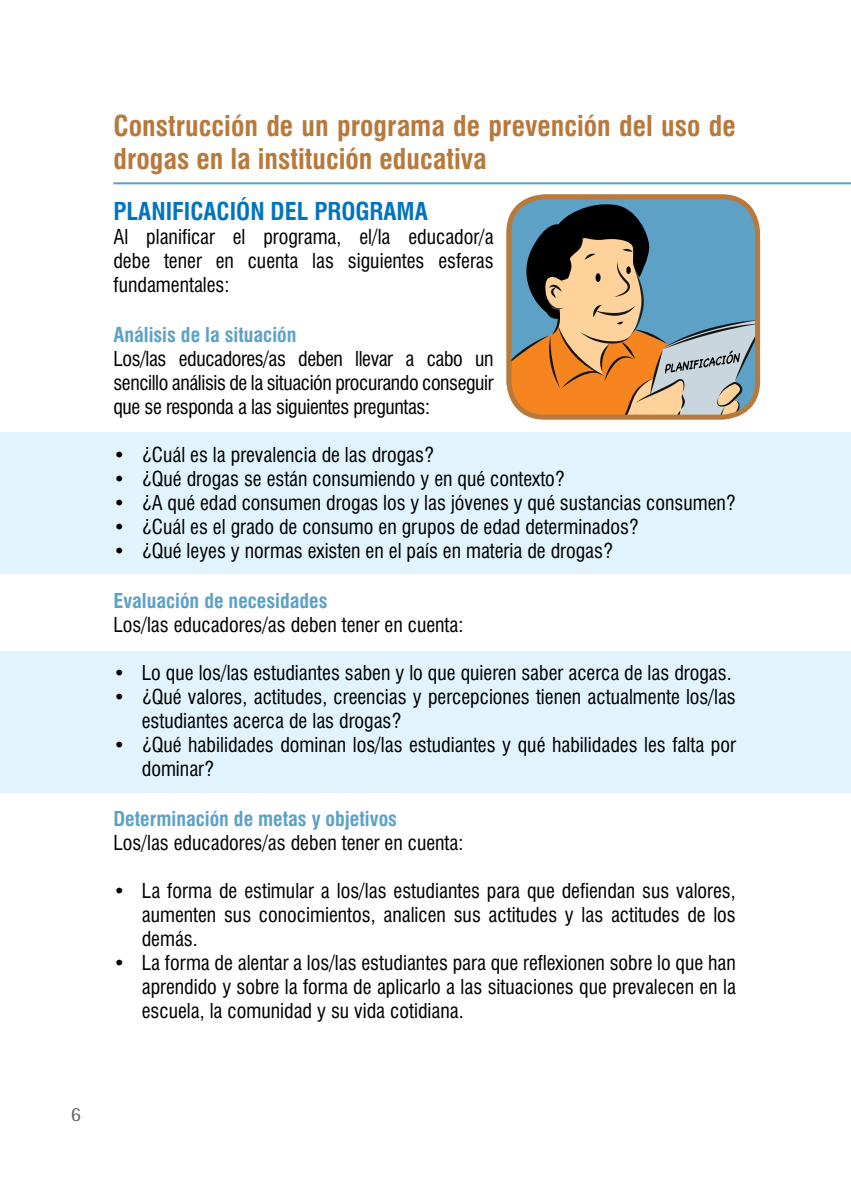
<style>
.page{position:relative;width:851px;height:1191px;background:#fff}
.page>*{position:absolute;margin:0;border:0;box-sizing:border-box;transform-origin:0 0}
.t1{font:700 condensed 28px/33.6px "Swiss 721 BT";color:#b7793c}
.t2{font:700 condensed 24px "Swiss 721 BT";color:#0074be}
.t3{font:condensed 20px/24px "Swiss 721 BT";color:#000;text-align:justify}
.t4{font:700 condensed 20px "Swiss 721 BT";color:#5ea1c7}
.t5{font:20px "Rotis Semi Sans";color:#636466}
</style>
<div class="page">
<div style="left:0;top:432px;width:850px;height:142px;background:#e1f4fd"></div>
<div style="left:0;top:651px;width:850px;height:141px;background:#e1f4fd"></div>
<hr style="left:113px;top:182px;width:737px;height:2px;background:#5ea1c7">
<svg style="left:512px;top:204px;width:243px;height:210px;background:#949285"></svg>
<div style="left:506px;top:194px;width:254px;height:226px;border:5px solid #b7793c;border-radius:36px"></div>
<h1 class="t1" style="left:113px;top:109px;width:623px">Construcción de un programa de prevención del uso de drogas en la institución educativa</h1>
<p class="t2" style="left:113px;top:196px;width:316px">PLANIFICACIÓN DEL PROGRAMA</p>
<p class="t3" style="left:113px;top:224px;width:382px">Al planificar el programa, el/la educador/a debe tener en cuenta las siguientes esferas fundamentales:</p>
<p class="t4" style="left:113px;top:322px;width:184px">Análisis de la situación</p>
<p class="t3" style="left:113px;top:346px;width:381px">Los/las educadores/as deben llevar a cabo un sencillo análisis de la situación procurando conseguir que se responda a las siguientes preguntas:</p>
<p class="t3" style="left:113px;top:442px;width:322px">• ¿Cuál es la prevalencia de las drogas?</p>
<p class="t3" style="left:113px;top:466px;width:453px">• ¿Qué drogas se están consumiendo y en qué contexto?</p>
<p class="t3" style="left:113px;top:490px;width:623px">• ¿A qué edad consumen drogas los y las jóvenes y qué sustancias consumen?</p>
<p class="t3" style="left:113px;top:514px;width:527px">• ¿Cuál es el grado de consumo en grupos de edad determinados?</p>
<p class="t3" style="left:113px;top:538px;width:501px">• ¿Qué leyes y normas existen en el país en materia de drogas?</p>
<p class="t4" style="left:113px;top:588px;width:216px">Evaluación de necesidades</p>
<p class="t3" style="left:113px;top:612px;width:351px">Los/las educadores/as deben tener en cuenta:</p>
<p class="t3" style="left:113px;top:660px;width:619px">• Lo que los/las estudiantes saben y lo que quieren saber acerca de las drogas.</p>
<p class="t3" style="left:142px;top:684px;width:595px;text-indent:-28px">• ¿Qué valores, actitudes, creencias y percepciones tienen actualmente los/las estudiantes acerca de las drogas?</p>
<p class="t3" style="left:142px;top:732px;width:595px;text-indent:-28px">• ¿Qué habilidades dominan los/las estudiantes y qué habilidades les falta por dominar?</p>
<p class="t4" style="left:113px;top:806px;width:285px">Determinación de metas y objetivos</p>
<p class="t3" style="left:113px;top:830px;width:351px">Los/las educadores/as deben tener en cuenta:</p>
<p class="t3" style="left:142px;top:878px;width:595px;text-indent:-28px">• La forma de estimular a los/las estudiantes para que defiendan sus valores, aumenten sus conocimientos, analicen sus actitudes y las actitudes de los demás.</p>
<p class="t3" style="left:142px;top:950px;width:595px;text-indent:-28px">• La forma de alentar a los/las estudiantes para que reflexionen sobre lo que han aprendido y sobre la forma de aplicarlo a las situaciones que prevalecen en la escuela, la comunidad y su vida cotidiana.</p>
<p class="t5" style="left:71px;top:1102px;width:12px">6</p>
</div>
